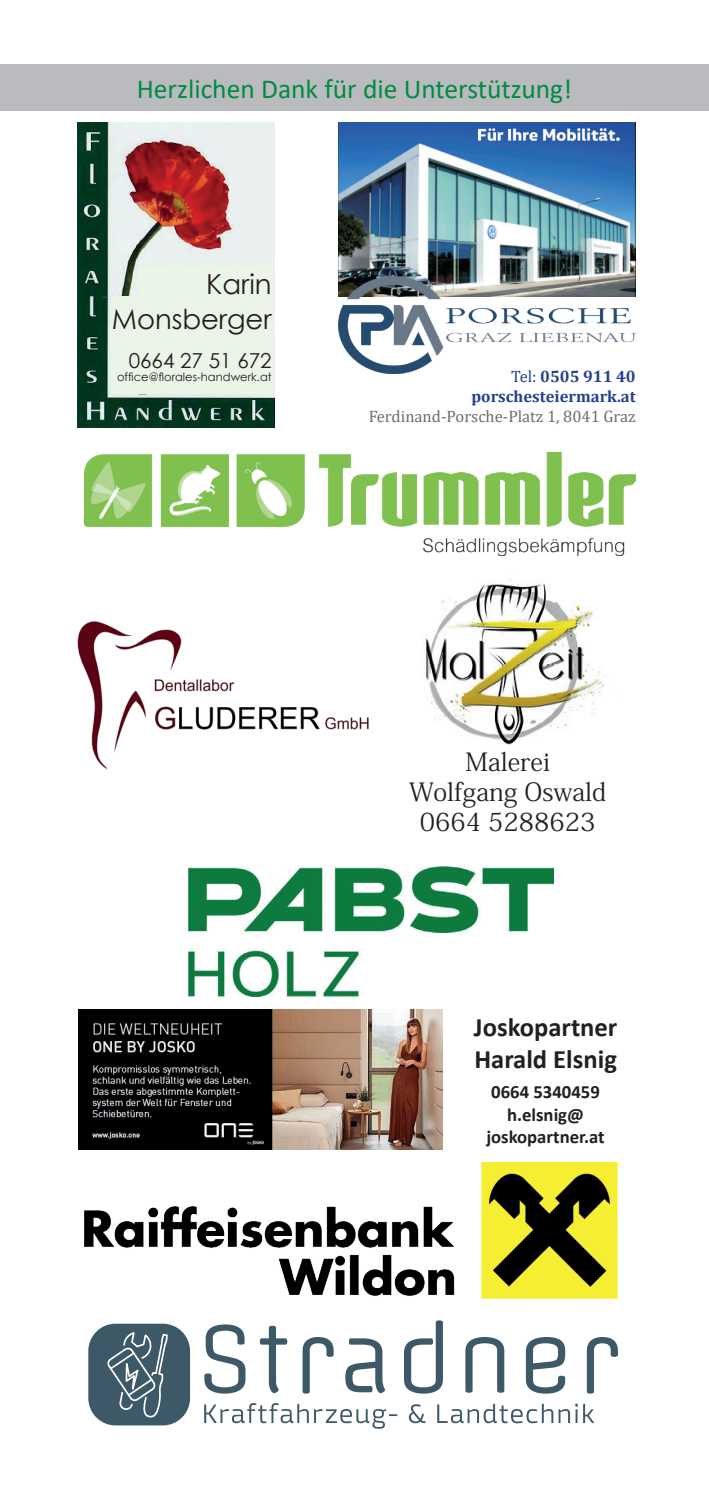
<style>
.page{position:relative;width:709px;height:1489px;background:#fff}
.page>*{position:absolute;margin:0;border:0;box-sizing:border-box;transform-origin:0 0}
.t1{font:27.5px "Calibri";color:#008b43}
.t2{font:27.5px "Century Gothic";color:#231f20}
.t3{font:700 26.75px/32px "Calibri";color:#231f20}
.t4{font:25px/30px "Koz Min Pr 6 N";color:#231f20;text-align:center}
.t5{font:20.75px "Century Gothic";color:#231f20}
.t6{font:700 18.75px/22.5px "Calibri";color:#231f20;text-align:center}
.t7{font:700 16.5px/19.8px "Cambria";color:#253f8e;text-align:right}
.t8{font:16.5px "Cambria";color:#6c6d70}
.t9{font:11.5px "Century Gothic";color:#231f20}
.s1{font-weight:400}
</style>
<div class="page">
<div style="left:0;top:64px;width:709px;height:46px;background:#babbbe"></div>
<img style="left:84px;top:1162px;width:534px;height:136px">
<img style="left:84px;top:452px;width:551px;height:103px">
<img style="left:77px;top:621px;width:292px;height:149px">
<img style="left:77px;top:123px;width:198px;height:304px">
<img style="left:338px;top:123px;width:297px;height:153px">
<div style="left:138px;top:266px;width:134px;height:31px;background:#eaf4e7"></div>
<div style="left:112px;top:296px;width:160px;height:97px;background:#eaf4e7"></div>
<img style="left:338px;top:276px;width:297px;height:97px">
<img style="left:78px;top:1009px;width:365px;height:140px">
<svg style="left:204px;top:1320px;width:414px;height:73px"></svg>
<svg style="left:204px;top:1403px;width:390px;height:25px"></svg>
<div style="left:89px;top:1324px;width:100px;height:100px;background:#3d5967;border-radius:26px"></div>
<div style="left:88px;top:1323px;width:102px;height:102px;border:2px solid #3d5967;border-radius:26px"></div>
<svg style="left:105px;top:1323px;width:64px;height:103px"></svg>
<img style="left:425px;top:578px;width:182px;height:167px">
<img style="left:189px;top:866px;width:364px;height:130px">
<h1 class="t1" style="left:137px;top:69px;width:437px">Herzlichen Dank für die Unterstützung!</h1>
<h1 class="t2" style="left:206px;top:265px;width:67px">Karin</h1>
<h1 class="t2" style="left:112px;top:300px;width:161px">Monsberger</h1>
<p class="t5" style="left:129px;top:345px;width:144px">0664 27 51 672</p>
<p class="t9" style="left:117px;top:369px;width:156px">office@florales-handwerk.at</p>
<p class="t7" style="left:471px;top:366px;width:166px"><span class="s1">Tel:</span> 0505 911 40 porschesteiermark.at</p>
<p class="t8" style="left:368px;top:406px;width:268px">Ferdinand-Porsche-Platz 1, 8041 Graz</p>
<h3 class="t4" style="left:409px;top:746px;width:198px">Malerei<br>Wolfgang Oswald<br>0664 5288623</h3>
<h2 class="t3" style="left:474px;top:1011px;width:145px">Joskopartner<br>Harald Elsnig</h2>
<p class="t6" style="left:486px;top:1080px;width:120px">0664 5340459 h.elsnig@ joskopartner.at</p>
</div>
